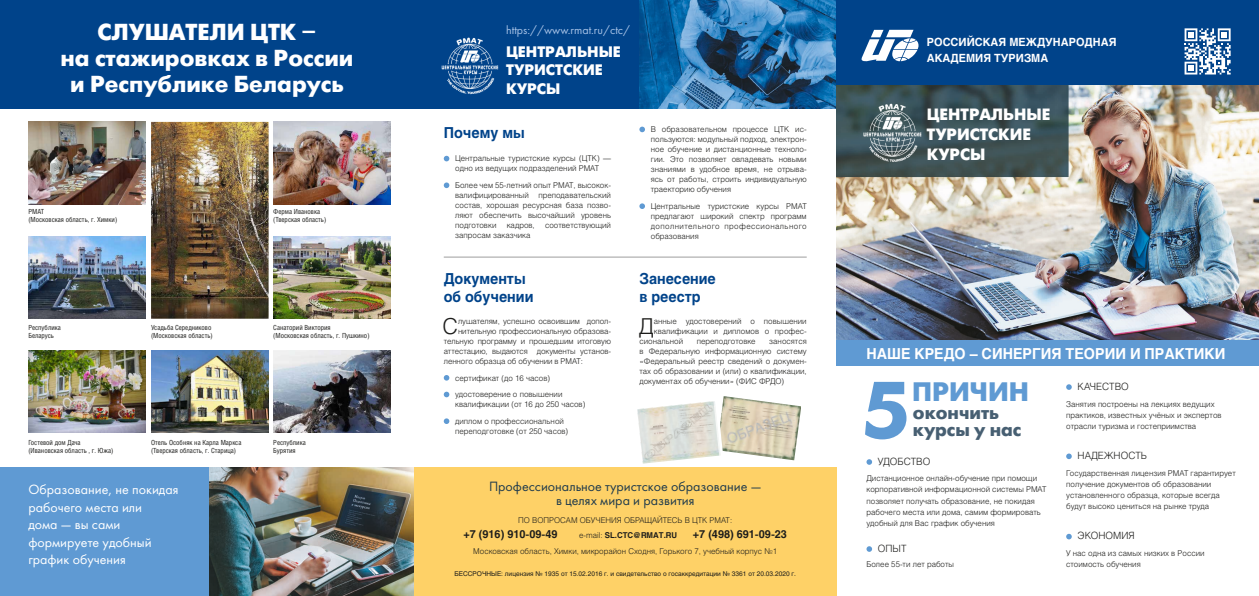
<style>
.page{position:relative;width:1259px;height:596px;background:#fff}
.page>*{position:absolute;margin:0;border:0;box-sizing:border-box;transform-origin:0 0}
.t1{font:79.8px "Futuris XC";color:#5f9ad3}
.t2{font:26.7px "Futuris XC";color:#5f9ad3}
.t3{font:23.1px/26px "Futuris XC";color:#fff;text-align:center}
.t4{font:300 21.9px "Helios";color:#1d1d1b}
.t5{font:18.4px "Futuris XC";color:#475f72}
.t6{font:16.3px/20.1px "Futuris XC";color:#fff}
.t7{font:15.2px/18.7px "Futuris XC";color:#fff}
.t8{font:700 15px/17px "Helios";color:#00438a;scale:.95 1}
.t9{font:700 15px "Helios";color:#fff;scale:.95 1}
.t10{font:14px/17.5px "Futura Book C";color:#fff}
.t11{font:14px/13.5px "Futura Book C";color:#203b4c;text-align:center}
.t12{font:12px "Futura Book C";color:#a7c2e6}
.t13{font:700 11.2px/15.6px "Helios";color:#fff}
.t14{font:700 11px "Helios";color:#1d1d1b}
.t15{font:300 10px "Helios";color:#1d1d1b}
.t16{font:300 8px/10px "Helios";color:#1d1d1b}
.t17{font:700 8px "Helios";color:#1d1d1b}
.t18{font:7px/8px "Helios Cond";color:#1d1d1b}
.t19{font:6.5px "Helios";color:#1d1d1b}
.s1{font-weight:300}
</style>
<div class="page">
<div style="left:414px;top:0;width:425px;height:108px;background:#00438a"></div>
<img style="left:639px;top:0;width:197px;height:108px">
<img style="left:836px;top:85px;width:423px;height:255px">
<svg style="left:866px;top:459px;width:6px;height:5px"></svg>
<svg style="left:866px;top:546px;width:6px;height:5px"></svg>
<svg style="left:1066px;top:384px;width:5px;height:5px"></svg>
<svg style="left:1066px;top:453px;width:5px;height:6px"></svg>
<svg style="left:1066px;top:533px;width:5px;height:6px"></svg>
<div style="left:836px;top:0;width:423px;height:85px;background:#00438a"></div>
<div style="left:836px;top:340px;width:423px;height:26px;background:#5f9ad3"></div>
<svg style="left:861px;top:30px;width:57px;height:31px"></svg>
<div style="left:0;top:0;width:414px;height:108px;background:#00438a"></div>
<div style="left:0;top:467px;width:210px;height:128px;background:#5f9ad3"></div>
<div style="left:414px;top:467px;width:422px;height:128px;background:#fed167"></div>
<img style="left:859px;top:100px;width:66px;height:66px">
<img style="left:441px;top:37px;width:58px;height:58px">
<img style="left:210px;top:467px;width:204px;height:128px">
<img style="left:723px;top:396px;width:78px;height:64px">
<svg style="left:643px;top:402px;width:80px;height:62px"></svg>
<img style="left:637px;top:401px;width:83px;height:62px">
<svg style="left:639px;top:126px;width:6px;height:6px"></svg>
<svg style="left:639px;top:203px;width:6px;height:6px"></svg>
<svg style="left:444px;top:156px;width:5px;height:5px"></svg>
<svg style="left:444px;top:182px;width:5px;height:6px"></svg>
<svg style="left:444px;top:375px;width:5px;height:5px"></svg>
<svg style="left:444px;top:391px;width:5px;height:6px"></svg>
<svg style="left:444px;top:418px;width:5px;height:6px"></svg>
<hr style="left:444px;top:257px;width:362px;height:1px;background:#9d9d9d">
<svg style="left:1184px;top:28px;width:46px;height:46px"></svg>
<img style="left:151px;top:122px;width:118px;height:196px">
<img style="left:28px;top:236px;width:118px;height:82px">
<img style="left:28px;top:122px;width:118px;height:82px">
<img style="left:273px;top:350px;width:118px;height:82px">
<img style="left:273px;top:122px;width:118px;height:82px">
<img style="left:151px;top:350px;width:118px;height:82px">
<img style="left:273px;top:236px;width:118px;height:82px">
<img style="left:28px;top:350px;width:118px;height:82px">
<h3 class="t3" style="left:61px;top:19px;width:294px">СЛУШАТЕЛИ ЦТК –<br>на стажировках в России и Республике Беларусь</h3>
<p class="t18" style="left:28px;top:207px;width:90px">РМАТ<br>(Московская область, г. Химки)</p>
<p class="t18" style="left:273px;top:207px;width:55px">Ферма Ивановка (Тверская область)</p>
<p class="t18" style="left:28px;top:323px;width:34px">Республика<br>Беларусь</p>
<p class="t18" style="left:151px;top:323px;width:63px">Усадьба Середниково (Московская область)</p>
<p class="t18" style="left:273px;top:323px;width:98px">Санаторий Виктория<br>(Московская область, г. Пушкино)</p>
<p class="t18" style="left:28px;top:437px;width:87px">Гостевой дом Дача (Ивановская область , г. Южа)</p>
<p class="t18" style="left:151px;top:437px;width:92px">Отель Особняк на Карла Маркса (Тверская область, г. Старица)</p>
<h3 class="t10" style="left:28px;top:481px;width:152px">Образование, не покидая рабочего места или<br>дома — вы сами формируете удобный график обучения</h3>
<p class="t18" style="left:273px;top:437px;width:34px">Республика<br>Бурятия</p>
<h3 class="t12" style="left:506px;top:23px;width:125px">https://www.rmat.ru/ctc/</h3>
<h3 class="t7" style="left:506px;top:42px;width:116px">ЦЕНТРАЛЬНЫЕ<br>ТУРИСТСКИЕ<br>КУРСЫ</h3>
<h3 class="t8" style="left:444px;top:124px;width:87px">Почему мы</h3>
<p class="t16" style="left:455px;top:153px;width:157px">Центральные туристские курсы (ЦТК) — одно из ведущих подразделений РМАТ</p>
<p class="t16" style="left:455px;top:180px;width:157px;text-align:justify">Более чем 55-летний опыт РМАТ, высокок&shy;валифицированный преподавательский состав, хорошая ресурсная база позво&shy;ляют обеспечить высочайший уровень подготовки</p>
<p class="t16" style="left:507px;top:220px;width:30px">кадров,</p>
<p class="t16" style="left:545px;top:220px;width:68px">соответствующий</p>
<p class="t16" style="left:455px;top:230px;width:77px">запросам заказчика</p>
<p class="t16" style="left:651px;top:124px;width:157px;text-align:justify">В образовательном процессе ЦТК ис&shy;пользуются: модульный подход, электрон&shy;ное обучение и дистанционные техноло&shy;гии. Это позволяет овладевать новыми знаниями в удобное время, не отрыва&shy;ясь от работы, строить индивидуальную траекторию обучения</p>
<p class="t16" style="left:651px;top:201px;width:157px;text-align:justify">Центральные туристские курсы РМАТ предлагают широкий спектр программ дополнительного профессионального образования</p>
<h3 class="t8" style="left:444px;top:270px;width:96px">Документы об обучении</h3>
<h3 class="t8" style="left:639px;top:270px;width:82px">Занесение в реестр</h3>
<h3 class="t4" style="left:442px;top:313px;width:17px">С</h3>
<p class="t16" style="left:458px;top:315px;width:155px">лушателям, успешно освоившим допол-</p>
<p class="t16" style="left:458px;top:325px;width:155px">нительную профессиональную образова-</p>
<p class="t16" style="left:444px;top:335px;width:169px">тельную программу и прошедшим итоговую</p>
<p class="t16" style="left:444px;top:345px;width:169px">аттестацию, выдаются документы установ-</p>
<p class="t16" style="left:444px;top:355px;width:141px">ленного образца об обучении в РМАТ:</p>
<p class="t16" style="left:455px;top:369px;width:109px;line-height:16.7px">сертификат (до 16 часов) удостоверение о повышении</p>
<p class="t16" style="left:455px;top:395px;width:132px;line-height:16.7px">квалификации (от 16 до 250 часов) диплом о профессиональной</p>
<p class="t16" style="left:455px;top:426px;width:115px">переподготовке (от 250 часов)</p>
<h3 class="t4" style="left:639px;top:313px;width:16px">Д</h3>
<p class="t16" style="left:654px;top:315px;width:154px">анные удостоверений о повышении</p>
<p class="t16" style="left:654px;top:325px;width:154px">квалификации и дипломов о профес-</p>
<p class="t16" style="left:639px;top:335px;width:45px">сиональной</p>
<p class="t16" style="left:697px;top:335px;width:60px">переподготовке</p>
<p class="t16" style="left:639px;top:335px;width:169px;text-align:justify;text-indent:130px">заносятся в Федеральную информационную систему «Федеральный реестр сведений о докумен&shy;тах об образовании и (или) о квалификации, документах об обучении» (ФИС ФРДО)</p>
<h3 class="t11" style="left:489px;top:480px;width:274px">Профессиональное туристское образование — в целях мира и развития</h3>
<p class="t16" style="left:518px;top:514px;width:215px">ПО ВОПРОСАМ ОБУЧЕНИЯ ОБРАЩАЙТЕСЬ В ЦТК РМАТ:</p>
<h3 class="t14" style="left:463px;top:527px;width:96px">+7 (916) 910-09-49</h3>
<p class="t17" style="left:579px;top:530px;width:100px"><span class="s1">e-mail:</span> SL.CTC@RMAT.RU</p>
<h3 class="t14" style="left:693px;top:527px;width:96px">+7 (498) 691-09-23</h3>
<p class="t16" style="left:473px;top:546px;width:305px">Московская область, Химки, микрорайон Сходня, Горького 7, учебный корпус №1</p>
<p class="t19" style="left:454px;top:569px;width:343px">БЕССРОЧНЫЕ: лицензия № 1935 от 15.02.2016 г. и свидетельство о госаккредитации № 3361 от 20.03.2020 г.</p>
<h3 class="t13" style="left:927px;top:35px;width:191px">РОССИЙСКАЯ МЕЖДУНАРОДНАЯ<br>АКАДЕМИЯ ТУРИЗМА</h3>
<h3 class="t6" style="left:927px;top:104px;width:125px">ЦЕНТРАЛЬНЫЕ<br>ТУРИСТСКИЕ<br>КУРСЫ</h3>
<h3 class="t9" style="left:866px;top:344px;width:379px">НАШЕ КРЕДО – СИНЕРГИЯ ТЕОРИИ И ПРАКТИКИ</h3>
<h1 class="t1" style="left:862px;top:365px;width:49px">5</h1>
<h2 class="t2" style="left:912px;top:376px;width:118px">ПРИЧИН</h2>
<h3 class="t5" style="left:913px;top:402px;width:88px">окончить</h3>
<h3 class="t5" style="left:913px;top:419px;width:110px">курсы у нас</h3>
<p class="t15" style="left:878px;top:455px;width:54px">УДОБСТВО</p>
<p class="t16" style="left:866px;top:472px;width:181px;line-height:11px">Дистанционное онлайн-обучение при помощи корпоративной информационной системы РМАТ позволяет получать образование, не покидая рабочего места или дома, самим формировать удобный для Вас график обучения</p>
<p class="t15" style="left:878px;top:542px;width:30px">ОПЫТ</p>
<p class="t16" style="left:866px;top:558px;width:89px">Более 55-ти лет работы</p>
<p class="t15" style="left:1077px;top:380px;width:53px">КАЧЕСТВО</p>
<p class="t16" style="left:1066px;top:398px;width:157px;line-height:11px">Занятия построены на лекциях ведущих практиков, известных учёных и экспертов отрасли туризма и гостеприимства</p>
<p class="t15" style="left:1077px;top:449px;width:71px">НАДЕЖНОСТЬ</p>
<p class="t16" style="left:1066px;top:467px;width:171px;line-height:11px">Государственная лицензия РМАТ гарантирует получение документов об образовании установленного образца, которые всегда будут высоко цениться на рынке труда</p>
<p class="t15" style="left:1077px;top:529px;width:59px">ЭКОНОМИЯ</p>
<p class="t16" style="left:1066px;top:547px;width:140px;line-height:11px">У нас одна из самых низких в России стоимость обучения</p>
</div>
